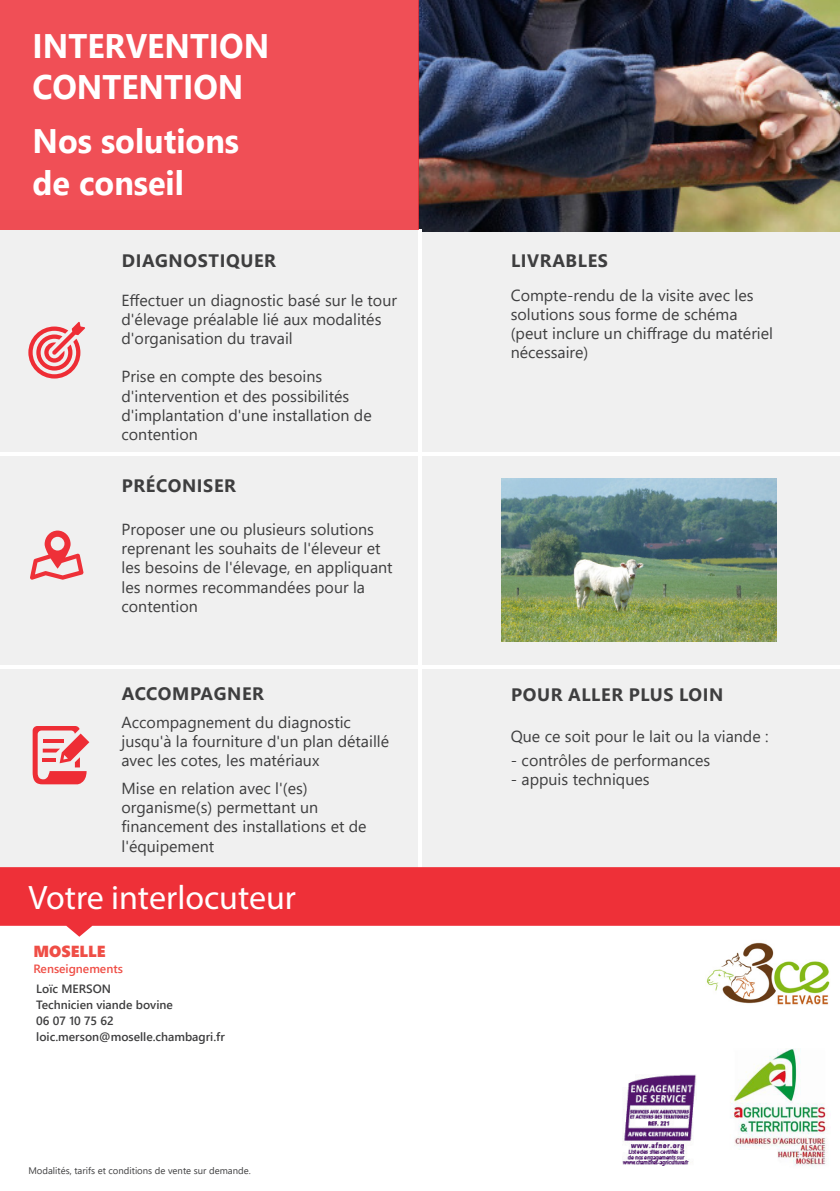
<style>
.page{position:relative;width:840px;height:1191px;background:#fff}
.page>*{position:absolute;margin:0;border:0;box-sizing:border-box;transform-origin:0 0}
.t1{font:700 34px "Segoe UI";color:#fff;scale:.95 1}
.t2{font:34px "Myriad Pro";color:#fff}
.t3{font:700 18px "Segoe UI";letter-spacing:.035em;color:#3e3e3f}
.t4{font:16px/19.2px "Segoe UI";color:#3e3e3f}
.t5{font:16px "Segoe UI Black";color:#ef4e46}
.t6{font:600 12px "Segoe UI";color:#3e3e3f}
.t7{font:600 12px "Segoe UI";color:#ef4e46}
.t8{font:9.6px "Segoe UI";color:#3e3e3f}
</style>
<div class="page">
<div style="left:0;top:210px;width:839px;height:693px;background:#f0f0f0"></div>
<img style="left:418px;top:0;width:421px;height:231px">
<hr style="left:418px;top:230px;width:3px;height:748px;background:#fff">
<hr style="left:0;top:452px;width:839px;height:4px;background:#fff">
<hr style="left:0;top:665px;width:839px;height:3px;background:#fff">
<div style="left:0;top:0;width:418px;height:230px;background:#f04f56"></div>
<svg style="left:30px;top:530px;width:54px;height:49px"></svg>
<svg style="left:28px;top:322px;width:57px;height:56px"></svg>
<svg style="left:33px;top:726px;width:56px;height:58px"></svg>
<svg style="left:0;top:867px;width:839px;height:69px;background:#f04e55"></svg>
<img style="left:501px;top:478px;width:275px;height:164px">
<img style="left:730px;top:1048px;width:98px;height:118px">
<img style="left:706px;top:942px;width:124px;height:63px">
<img style="left:622px;top:1074px;width:74px;height:91px">
<p class="t1" style="left:33px;top:13px;width:250px">INTERVENTION</p>
<p class="t1" style="left:33px;top:55px;width:223px">CONTENTION</p>
<p class="t1" style="left:33px;top:109px;width:219px">Nos solutions</p>
<p class="t1" style="left:33px;top:150px;width:161px">de conseil</p>
<p class="t3" style="left:122px;top:244px;width:156px">DIAGNOSTIQUER</p>
<p class="t4" style="left:121px;top:289px;width:277px">Effectuer un diagnostic basé sur le tour d'élevage préalable lié aux modalités d'organisation du travail</p>
<p class="t4" style="left:121px;top:366px;width:251px">Prise en compte des besoins d'intervention et des possibilités d'implantation d'une installation de contention</p>
<p class="t3" style="left:122px;top:468px;width:116px">PRÉCONISER</p>
<p class="t4" style="left:121px;top:518px;width:272px">Proposer une ou plusieurs solutions reprenant les souhaits de l'éleveur et les besoins de l'élevage, en appliquant les normes recommandées pour la contention</p>
<p class="t3" style="left:122px;top:677px;width:144px">ACCOMPAGNER</p>
<p class="t4" style="left:121px;top:711px;width:269px">Accompagnement du diagnostic jusqu'à la fourniture d'un plan détaillé avec les cotes, les matériaux</p>
<p class="t4" style="left:121px;top:777px;width:246px">Mise en relation avec l'(es) organisme(s) permettant un financement des installations et de l'équipement</p>
<p class="t2" style="left:28px;top:876px;width:269px">Votre interlocuteur</p>
<p class="t5" style="left:33px;top:939px;width:74px">MOSELLE</p>
<p class="t7" style="left:33px;top:957px;width:91px">Renseignements</p>
<p class="t6" style="left:36px;top:977px;width:76px">Loïc MERSON</p>
<p class="t6" style="left:36px;top:993px;width:138px">Technicien viande bovine</p>
<p class="t6" style="left:36px;top:1009px;width:79px">06 07 10 75 62</p>
<p class="t6" style="left:36px;top:1025px;width:190px">loic.merson@moselle.chambagri.fr</p>
<p class="t8" style="left:28px;top:1161px;width:224px">Modalités, tarifs et conditions de vente sur demande.</p>
<p class="t3" style="left:511px;top:244px;width:98px">LIVRABLES</p>
<p class="t4" style="left:510px;top:284px;width:263px">Compte-rendu de la visite avec les solutions sous forme de schéma (peut inclure un chiffrage du matériel nécessaire)</p>
<p class="t3" style="left:511px;top:677px;width:214px">POUR ALLER PLUS LOIN</p>
<p class="t4" style="left:510px;top:725px;width:259px">Que ce soit pour le lait ou la viande :</p>
<p class="t4" style="left:510px;top:749px;width:201px">- contrôles de performances</p>
<p class="t4" style="left:510px;top:768px;width:140px">- appuis techniques</p>
</div>
